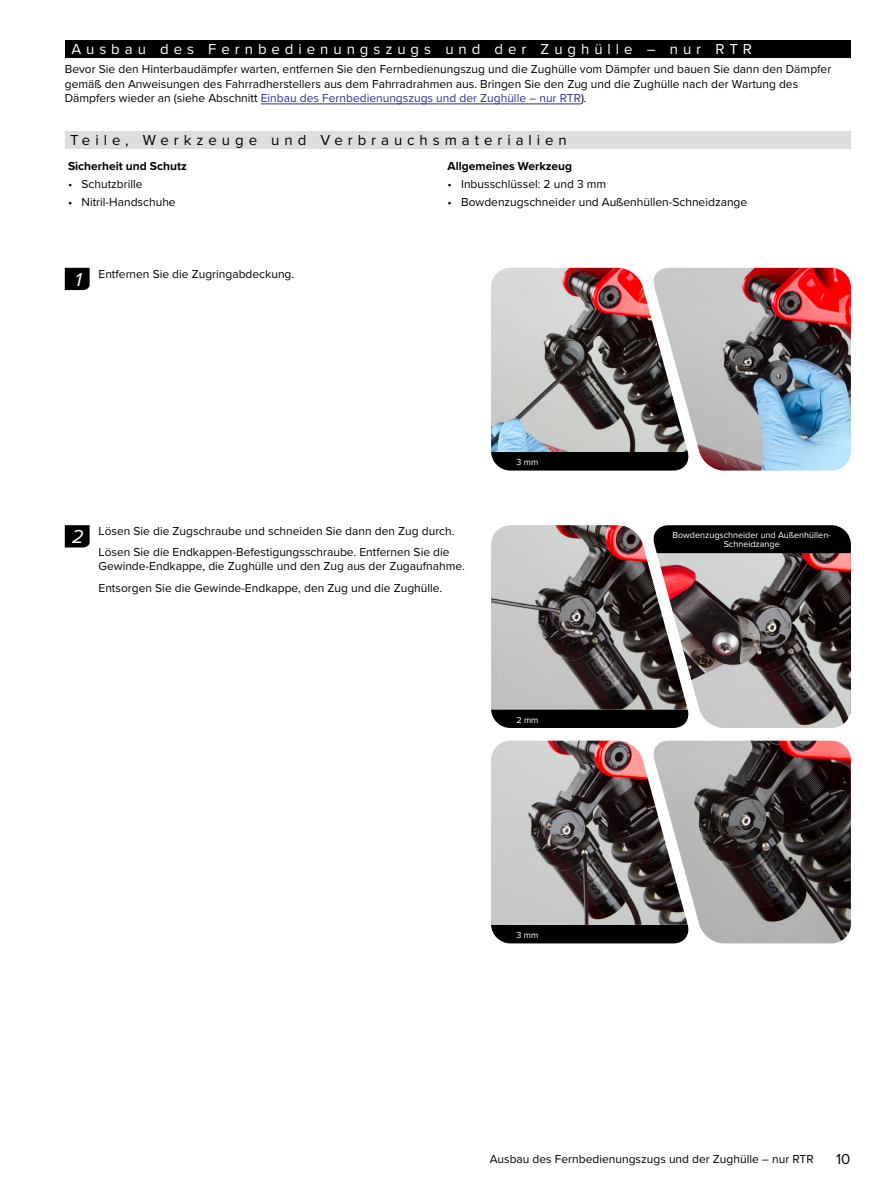
<style>
.page{position:relative;width:891px;height:1188px;background:#fff}
.page>*{position:absolute;margin:0;border:0;box-sizing:border-box;transform-origin:0 0}
.t1{font:italic 19.5px "Proxima Nova";color:#fff}
.Section_Title_-_Blac{font:15px "Proxima Nova";letter-spacing:.33em;color:#fff}
.Section_Title_-_Grey{font:15px "Proxima Nova";letter-spacing:.33em;color:#000}
.Normal_Text_-_Full_W{font:12px/14.4px "Proxima Nova";color:#000}
.Normal_Text_-_Right{font:12px/14.4px "Proxima Nova";color:#000}
.Normal_Text{font:700 12px "Proxima Nova";color:#000}
.t2{font:9px/9px "Proxima Nova";color:#fff;text-align:center}
.s1{color:#2e3092}
</style>
<div class="page">
<div style="left:65px;top:40px;width:785px;height:18px;background:#000"></div>
<hr style="left:261px;top:104px;width:320px;height:1px;background:#2e3092">
<div style="left:65px;top:132px;width:785px;height:17px;background:#dcddde"></div>
<svg style="left:65px;top:268px;width:25px;height:22px"></svg>
<svg style="left:491px;top:452px;width:160px;height:19px;background:#0c0c0c"></svg>
<img style="left:491px;top:268px;width:160px;height:184px">
<img style="left:651px;top:268px;width:200px;height:203px">
<svg style="left:65px;top:525px;width:25px;height:22px"></svg>
<svg style="left:491px;top:709px;width:166px;height:19px;background:#0d0d0d"></svg>
<img style="left:491px;top:525px;width:166px;height:184px">
<div style="left:653px;top:525px;width:197px;height:28px;background:#000"></div>
<img style="left:657px;top:553px;width:194px;height:175px">
<div style="left:491px;top:925px;width:160px;height:18px;background:#000"></div>
<img style="left:491px;top:741px;width:160px;height:184px">
<img style="left:651px;top:741px;width:200px;height:202px">
<p class="Section_Title_-_Blac" style="left:72px;top:40px;width:682px">Ausbau des Fernbedienungszugs und der Zughülle – nur RTR</p>
<p class="Normal_Text_-_Full_W" style="left:65px;top:63px;width:768px">Bevor Sie den Hinterbaudämpfer warten, entfernen Sie den Fernbedienungszug und die Zughülle vom Dämpfer und bauen Sie dann den Dämpfer gemäß den Anweisungen des Fahrradherstellers aus dem Fahrradrahmen aus. Bringen Sie den Zug und die Zughülle nach der Wartung des<br>Dämpfers wieder an (siehe Abschnitt <span class="s1">Einbau des Fernbedienungszugs und der Zughülle – nur RTR</span>).</p>
<p class="Section_Title_-_Grey" style="left:70px;top:131px;width:498px">Teile, Werkzeuge und Verbrauchsmaterialien</p>
<p class="Normal_Text" style="left:68px;top:159px;width:120px">Sicherheit und Schutz</p>
<p class="Normal_Text_-_Full_W" style="left:68px;top:177px;width:76px">• Schutzbrille</p>
<p class="Normal_Text_-_Full_W" style="left:68px;top:195px;width:109px">• Nitril-Handschuhe</p>
<p class="Normal_Text" style="left:448px;top:159px;width:126px">Allgemeines Werkzeug</p>
<p class="Normal_Text_-_Full_W" style="left:448px;top:177px;width:160px">• Inbusschlüssel: 2 und 3 mm</p>
<p class="Normal_Text_-_Full_W" style="left:448px;top:195px;width:301px">• Bowdenzugschneider und Außenhüllen-Schneidzange</p>
<p class="t1" style="left:75px;top:267px;width:8px">1</p>
<p class="Normal_Text_-_Right" style="left:99px;top:267px;width:197px">Entfernen Sie die Zugringabdeckung.</p>
<p class="t1" style="left:72px;top:525px;width:13px">2</p>
<p class="Normal_Text_-_Right" style="left:99px;top:524px;width:358px">Lösen Sie die Zugschraube und schneiden Sie dann den Zug durch.</p>
<p class="Normal_Text_-_Right" style="left:99px;top:545px;width:368px">Lösen Sie die Endkappen-Befestigungsschraube. Entfernen Sie die<br>Gewinde-Endkappe, die Zughülle und den Zug aus der Zugaufnahme.</p>
<p class="Normal_Text_-_Right" style="left:99px;top:581px;width:345px">Entsorgen Sie die Gewinde-Endkappe, den Zug und die Zughülle.</p>
<p class="t2" style="left:516px;top:458px;width:23px">3 mm</p>
<p class="t2" style="left:516px;top:715px;width:24px">2 mm</p>
<p class="t2" style="left:516px;top:931px;width:23px">3 mm</p>
<p class="t2" style="left:673px;top:531px;width:160px">Bowdenzugschneider und Außenhüllen-<br>Schneidzange</p>
<p class="Normal_Text_-_Full_W" style="left:490px;top:1152px;width:326px">Ausbau des Fernbedienungszugs und der Zughülle – nur RTR</p>
<p class="Section_Title_-_Grey" style="left:836px;top:1150px;width:16px">10</p>
</div>
